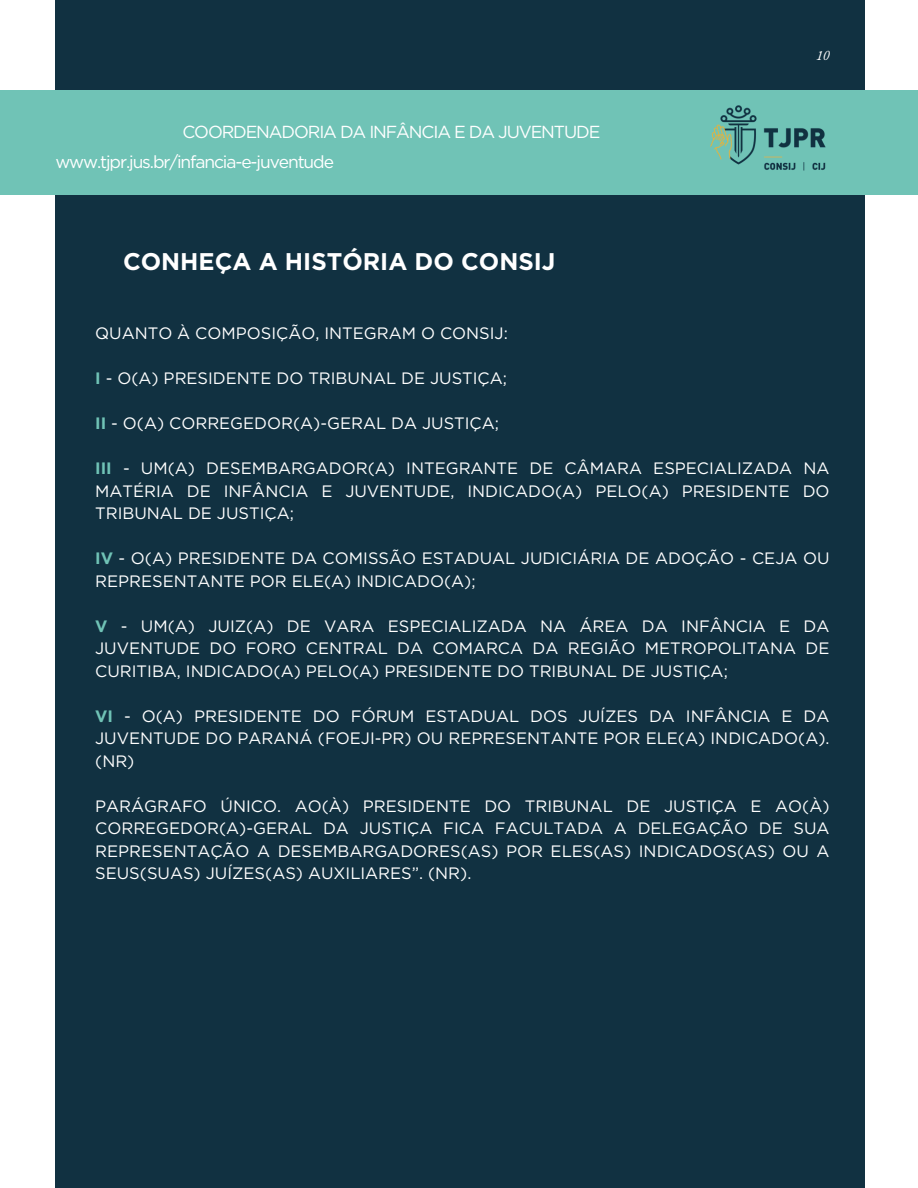
<style>
.page{position:relative;width:918px;height:1188px;background:#113141}
.page>*{position:absolute;margin:0;border:0;box-sizing:border-box;transform-origin:0 0}
.t1{font:700 24.15px "Gotham";color:#fff}
.t2{font:17.4px "Gotham";letter-spacing:-.065em;color:#fff}
.t3{font:16.5px/22.5px "Gotham";color:#fff;text-align:justify}
.t4{font:italic 14.1px "EB Garamond";color:#fff}
.s1{font-weight:700;color:#70c3b6}
</style>
<div class="page">
<div style="left:0;top:0;width:55px;height:1188px;background:#fff"></div>
<div style="left:865px;top:0;width:53px;height:1188px;background:#fff"></div>
<div style="left:0;top:91px;width:918px;height:104px;background:#70c3b6"></div>
<img style="left:671px;top:90px;width:194px;height:81px">
<p class="t2" style="left:182px;top:121px;width:419px">COORDENADORIA DA INFÂNCIA E DA JUVENTUDE</p>
<h1 class="t2" style="left:55px;top:151px;width:280px">www.tjpr.jus.br/infancia-e-juventude</h1>
<p class="t1" style="left:123px;top:247px;width:434px">CONHEÇA A HISTÓRIA DO CONSIJ</p>
<h2 class="t4" style="left:816px;top:46px;width:15px">10</h2>
<h2 class="t3" style="left:95px;top:322px;width:414px">QUANTO À COMPOSIÇÃO, INTEGRAM O CONSIJ:</h2>
<h2 class="t3" style="left:95px;top:367px;width:413px"><span class="s1">I</span> - O(A) PRESIDENTE DO TRIBUNAL DE JUSTIÇA;</h2>
<h2 class="t3" style="left:95px;top:412px;width:405px"><span class="s1">II</span> - O(A) CORREGEDOR(A)-GERAL DA JUSTIÇA;</h2>
<h2 class="t3" style="left:95px;top:457px;width:736px"><span class="s1">III</span> - UM(A) DESEMBARGADOR(A) INTEGRANTE DE CÂMARA ESPECIALIZADA NA MATÉRIA DE INFÂNCIA E JUVENTUDE, INDICADO(A) PELO(A) PRESIDENTE DO TRIBUNAL DE JUSTIÇA;</h2>
<h2 class="t3" style="left:95px;top:547px;width:736px"><span class="s1">IV</span> - O(A) PRESIDENTE DA COMISSÃO ESTADUAL JUDICIÁRIA DE ADOÇÃO - CEJA OU<br>REPRESENTANTE POR ELE(A) INDICADO(A);</h2>
<h2 class="t3" style="left:95px;top:615px;width:736px"><span class="s1">V</span> - UM(A) JUIZ(A) DE VARA ESPECIALIZADA NA ÁREA DA INFÂNCIA E DA JUVENTUDE DO FORO CENTRAL DA COMARCA DA REGIÃO METROPOLITANA DE CURITIBA, INDICADO(A) PELO(A) PRESIDENTE DO TRIBUNAL DE JUSTIÇA;</h2>
<h2 class="t3" style="left:95px;top:705px;width:736px"><span class="s1">VI</span> - O(A) PRESIDENTE DO FÓRUM ESTADUAL DOS JUÍZES DA INFÂNCIA E DA JUVENTUDE DO PARANÁ (FOEJI-PR) OU REPRESENTANTE POR ELE(A) INDICADO(A). (NR)</h2>
<h2 class="t3" style="left:95px;top:795px;width:736px">PARÁGRAFO ÚNICO. AO(À) PRESIDENTE DO TRIBUNAL DE JUSTIÇA E AO(À)<br>CORREGEDOR(A)-GERAL DA JUSTIÇA FICA FACULTADA A DELEGAÇÃO DE SUA REPRESENTAÇÃO A DESEMBARGADORES(AS) POR ELES(AS) INDICADOS(AS) OU A SEUS(SUAS) JUÍZES(AS) AUXILIARES”. (NR).</h2>
</div>
